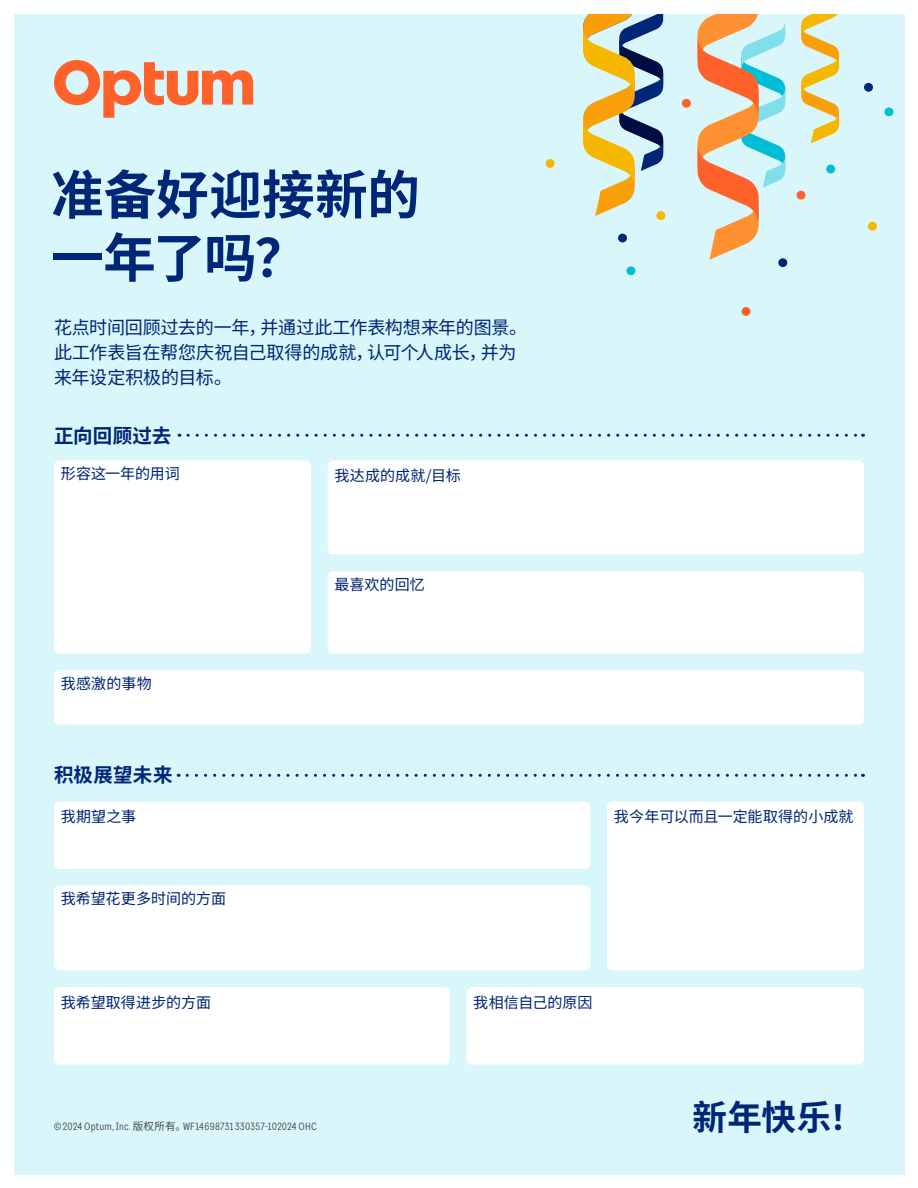
<style>
.page{position:relative;width:918px;height:1188px;background:#fff}
.page>*{position:absolute;margin:0;border:0;box-sizing:border-box;transform-origin:0 0}
.Headline{font:700 52.5px/63px "Noto Sans SC";color:#002677}
.Headline-2{font:700 34.5px "Noto Sans SC";color:#002677}
.Body{font:700 19.5px "Noto Sans SC";letter-spacing:.01em;color:#002677}
.Intro{font:18px/25.2px "Noto Sans SC";letter-spacing:-.01em;color:#002677}
.Body-2{font:15px "Noto Sans SC";letter-spacing:.005em;color:#002677}
.Legal{font:10.5px "Enterprise Sans Cond";letter-spacing:.025em;color:#4b4d4f}
.s1{font-family:"Noto Sans SC"}
</style>
<div class="page">
<div style="left:14px;top:14px;width:890px;height:1160px;background:#d9f6fa"></div>
<div style="left:54px;top:460px;width:257px;height:193px;background:#fff;border-radius:5px"></div>
<div style="left:54px;top:802px;width:536px;height:67px;background:#fff;border-radius:5px"></div>
<div style="left:328px;top:460px;width:536px;height:94px;background:#fff;border-radius:5px"></div>
<div style="left:328px;top:572px;width:536px;height:81px;background:#fff;border-radius:5px"></div>
<div style="left:54px;top:987px;width:396px;height:78px;background:#fff;border-radius:5px"></div>
<div style="left:54px;top:886px;width:536px;height:84px;background:#fff;border-radius:5px"></div>
<div style="left:607px;top:802px;width:257px;height:168px;background:#fff;border-radius:5px"></div>
<div style="left:54px;top:670px;width:810px;height:55px;background:#fff;border-radius:5px"></div>
<div style="left:467px;top:987px;width:397px;height:78px;background:#fff;border-radius:5px"></div>
<svg style="left:698px;top:14px;width:87px;height:246px"></svg>
<svg style="left:801px;top:14px;width:38px;height:129px"></svg>
<svg style="left:583px;top:14px;width:80px;height:202px"></svg>
<div style="left:778px;top:258px;width:9px;height:9px;background:#002677;border-radius:50%"></div>
<div style="left:797px;top:191px;width:9px;height:9px;background:#ff612b;border-radius:50%"></div>
<div style="left:656px;top:211px;width:9px;height:9px;background:#f5b700;border-radius:50%"></div>
<div style="left:618px;top:234px;width:9px;height:8px;background:#002677;border-radius:50%"></div>
<div style="left:546px;top:159px;width:9px;height:9px;background:#f5b700;border-radius:50%"></div>
<div style="left:626px;top:266px;width:9px;height:9px;background:#00bed5;border-radius:50%"></div>
<div style="left:682px;top:99px;width:9px;height:9px;background:#ff612b;border-radius:50%"></div>
<div style="left:826px;top:165px;width:9px;height:8px;background:#00bed5;border-radius:50%"></div>
<div style="left:864px;top:83px;width:9px;height:9px;background:#002677;border-radius:50%"></div>
<div style="left:884px;top:107px;width:9px;height:9px;background:#00bed5;border-radius:50%"></div>
<div style="left:868px;top:222px;width:9px;height:9px;background:#f5b700;border-radius:50%"></div>
<div style="left:742px;top:307px;width:9px;height:9px;background:#ff612b;border-radius:50%"></div>
<svg style="left:188px;top:434px;width:676px;height:3px"></svg>
<svg style="left:187px;top:774px;width:676px;height:3px"></svg>
<svg style="left:54px;top:60px;width:199px;height:58px"></svg>
<p class="Headline" style="left:51px;top:164px;width:370px">准备好迎接新的一年了吗？</p>
<p class="Intro" style="left:54px;top:315px;width:475px">花点时间回顾过去的一年，并通过此工作表构想来年的图景。此工作表旨在帮您庆祝自己取得的成就，认可个人成长，并为来年设定积极的目标。</p>
<p class="Body" style="left:54px;top:425px;width:119px">正向回顾过去</p>
<p class="Body-2" style="left:61px;top:465px;width:121px">形容这一年的用词</p>
<p class="Body-2" style="left:334px;top:467px;width:128px">我达成的成就/目标</p>
<p class="Body-2" style="left:61px;top:675px;width:93px">我感激的事物</p>
<p class="Body" style="left:54px;top:764px;width:120px">积极展望未来</p>
<p class="Body-2" style="left:61px;top:808px;width:77px">我期望之事</p>
<p class="Body-2" style="left:61px;top:890px;width:167px">我希望花更多时间的方面</p>
<p class="Body-2" style="left:61px;top:994px;width:152px">我希望取得进步的方面</p>
<p class="Body-2" style="left:334px;top:576px;width:92px">最喜欢的回忆</p>
<p class="Legal" style="left:54px;top:1119px;width:264px">© 2024 Optum, Inc. <span class="s1">版权所有。</span>WF14698731 330357-102024 OHC</p>
<p class="Body-2" style="left:614px;top:808px;width:241px">我今年可以而且一定能取得的小成就</p>
<p class="Body-2" style="left:473px;top:994px;width:121px">我相信自己的原因</p>
<p class="Headline-2" style="left:692px;top:1098px;width:173px">新年快乐！</p>
</div>
